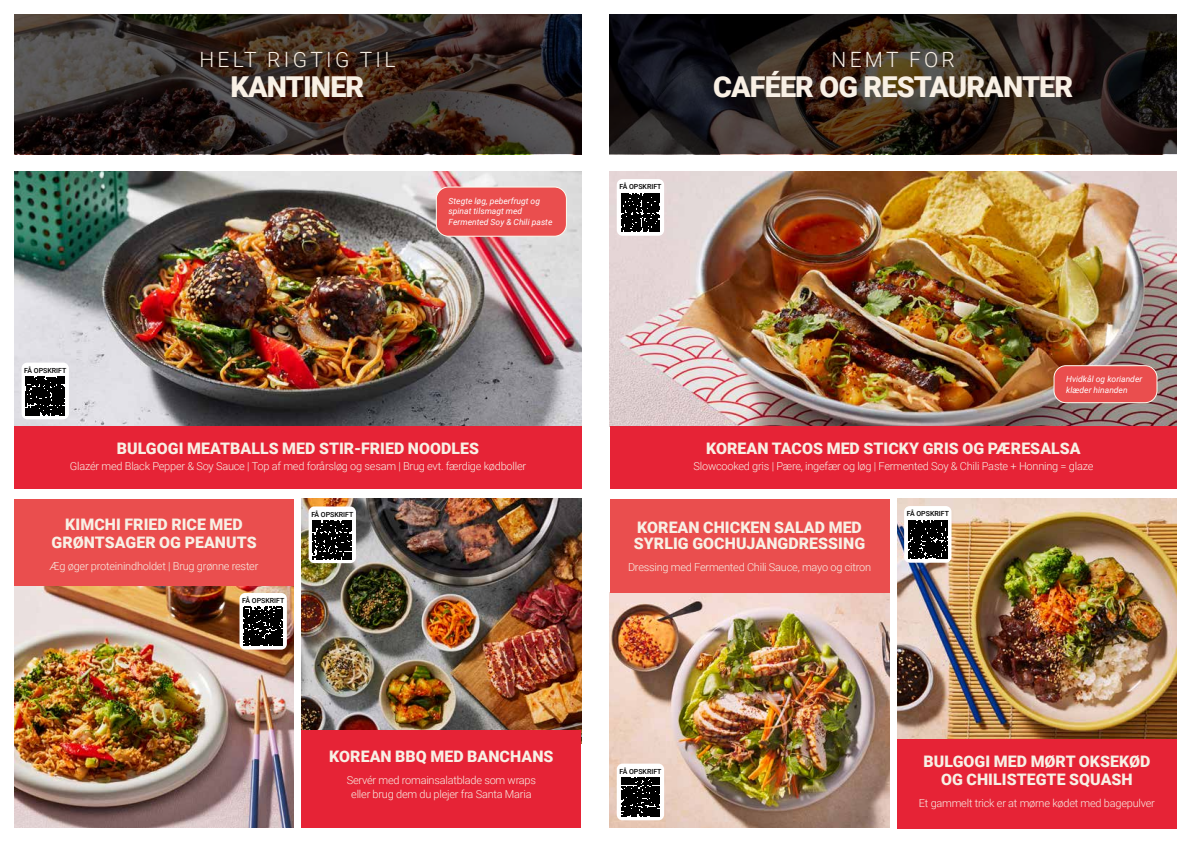
<style>
.page{position:relative;width:1191px;height:842px;background:#fff}
.page>*{position:absolute;margin:0;border:0;box-sizing:border-box;transform-origin:0 0}
.t1{font:900 28.8px "Roboto";letter-spacing:-.03em;color:#f8f0e5}
.t2{font:300 21px "Roboto";letter-spacing:.155em;color:#f8f0e5}
.t3{font:900 15.9px/18px "Roboto";letter-spacing:.005em;color:#f8f0e5;text-align:center}
.t4{font:300 11px/14px "Roboto";letter-spacing:-.02em;color:#f8f0e5;text-align:center}
.t5{font:italic 8.5px/10.5px "Roboto";color:#fff}
.t6{font:500 7px "Roboto";color:#000}
</style>
<div class="page">
<img style="left:609px;top:172px;width:567px;height:254px">
<img style="left:14px;top:172px;width:567px;height:254px">
<img style="left:14px;top:586px;width:280px;height:242px">
<img style="left:609px;top:593px;width:280px;height:235px">
<img style="left:301px;top:499px;width:280px;height:231px">
<img style="left:897px;top:499px;width:279px;height:240px">
<div style="left:14px;top:426px;width:567px;height:63px;background:#e62336"></div>
<div style="left:609px;top:426px;width:567px;height:63px;background:#e62336"></div>
<svg style="left:14px;top:15px;width:567px;height:139px;background:#352a25"></svg>
<svg style="left:609px;top:15px;width:567px;height:139px;background:#2a211b"></svg>
<div style="left:14px;top:499px;width:280px;height:87px;background:#ea4e4e"></div>
<div style="left:609px;top:499px;width:280px;height:94px;background:#ea4e4e"></div>
<div style="left:301px;top:730px;width:280px;height:98px;background:#e62336"></div>
<div style="left:897px;top:739px;width:279px;height:89px;background:#e62336"></div>
<div style="left:436px;top:187px;width:130px;height:49px;background:#ea4e4e;border-radius:12px"></div>
<div style="left:436px;top:187px;width:131px;height:50px;border:1px solid #fffdf0;border-radius:12px"></div>
<div style="left:1054px;top:366px;width:103px;height:37px;background:#ea4e4e;border-radius:12px"></div>
<div style="left:1053px;top:365px;width:104px;height:38px;border:1px solid #fffdf0;border-radius:12px"></div>
<div style="left:22px;top:363px;width:47px;height:56px;background:#fff;border-radius:6px"></div>
<svg style="left:26px;top:377px;width:39px;height:38px"></svg>
<div style="left:239px;top:593px;width:48px;height:57px;background:#fff;border-radius:6px"></div>
<svg style="left:244px;top:607px;width:39px;height:39px;background:#181818"></svg>
<div style="left:309px;top:506px;width:47px;height:57px;background:#fff;border-radius:6px"></div>
<svg style="left:313px;top:520px;width:39px;height:39px;background:#1d1d1d"></svg>
<div style="left:617px;top:179px;width:47px;height:57px;background:#fff;border-radius:6px"></div>
<svg style="left:621px;top:193px;width:39px;height:39px;background:#191919"></svg>
<div style="left:617px;top:764px;width:47px;height:56px;background:#fff;border-radius:6px"></div>
<svg style="left:621px;top:777px;width:39px;height:39px;background:#181818"></svg>
<div style="left:904px;top:506px;width:47px;height:57px;background:#fff;border-radius:6px"></div>
<svg style="left:908px;top:520px;width:39px;height:39px;background:#171717"></svg>
<p class="t6" style="left:24px;top:365px;width:44px">FÅ OPSKRIFT</p>
<h2 class="t2" style="left:199px;top:45px;width:198px">HELT RIGTIG TIL</h2>
<h1 class="t1" style="left:231px;top:66px;width:135px">KANTINER</h1>
<p class="t5" style="left:448px;top:195px;width:105px">Stegte løg, peberfrugt og spinat tilsmagt med<br>Fermented Soy &amp; Chili paste</p>
<h3 class="t3" style="left:117px;top:438px;width:364px">BULGOGI MEATBALLS MED STIR-FRIED NOODLES</h3>
<p class="t4" style="left:70px;top:458px;width:458px">Glazér med Black Pepper &amp; Soy Sauce | Top af med forårsløg og sesam | Brug evt. færdige kødboller</p>
<h3 class="t3" style="left:51px;top:515px;width:207px">KIMCHI FRIED RICE MED<br>GRØNTSAGER OG PEANUTS</h3>
<p class="t4" style="left:50px;top:559px;width:210px">Æg øger proteinindholdet | Brug grønne rester</p>
<p class="t6" style="left:242px;top:596px;width:44px">FÅ OPSKRIFT</p>
<p class="t6" style="left:311px;top:509px;width:44px">FÅ OPSKRIFT</p>
<h3 class="t3" style="left:329px;top:746px;width:226px">KOREAN BBQ MED BANCHANS</h3>
<p class="t4" style="left:347px;top:772px;width:191px">Servér med romainsalatblade som wraps eller brug dem du plejer fra Santa Maria</p>
<p class="t6" style="left:619px;top:182px;width:44px">FÅ OPSKRIFT</p>
<h2 class="t2" style="left:831px;top:45px;width:125px">NEMT FOR</h2>
<h1 class="t1" style="left:713px;top:66px;width:362px">CAFÉER OG RESTAURANTER</h1>
<p class="t5" style="left:1066px;top:374px;width:77px">Hvidkål og koriander klæder hinanden</p>
<h3 class="t3" style="left:706px;top:438px;width:376px">KOREAN TACOS MED STICKY GRIS OG PÆRESALSA</h3>
<p class="t4" style="left:693px;top:458px;width:401px">Slowcooked gris | Pære, ingefær og løg | Fermented Soy &amp; Chili Paste + Honning = glaze</p>
<p class="t6" style="left:907px;top:509px;width:44px">FÅ OPSKRIFT</p>
<h3 class="t3" style="left:634px;top:519px;width:233px;line-height:15.9px;text-align:left">KOREAN CHICKEN SALAD MED<br>SYRLIG GOCHUJANGDRESSING</h3>
<p class="t4" style="left:628px;top:560px;width:245px">Dressing med Fermented Chili Sauce, mayo og citron</p>
<p class="t6" style="left:619px;top:766px;width:44px">FÅ OPSKRIFT</p>
<h3 class="t3" style="left:923px;top:752px;width:228px">BULGOGI MED MØRT OKSEKØD<br>OG CHILISTEGTE SQUASH</h3>
<p class="t4" style="left:919px;top:796px;width:238px">Et gammelt trick er at mørne kødet med bagepulver</p>
</div>
